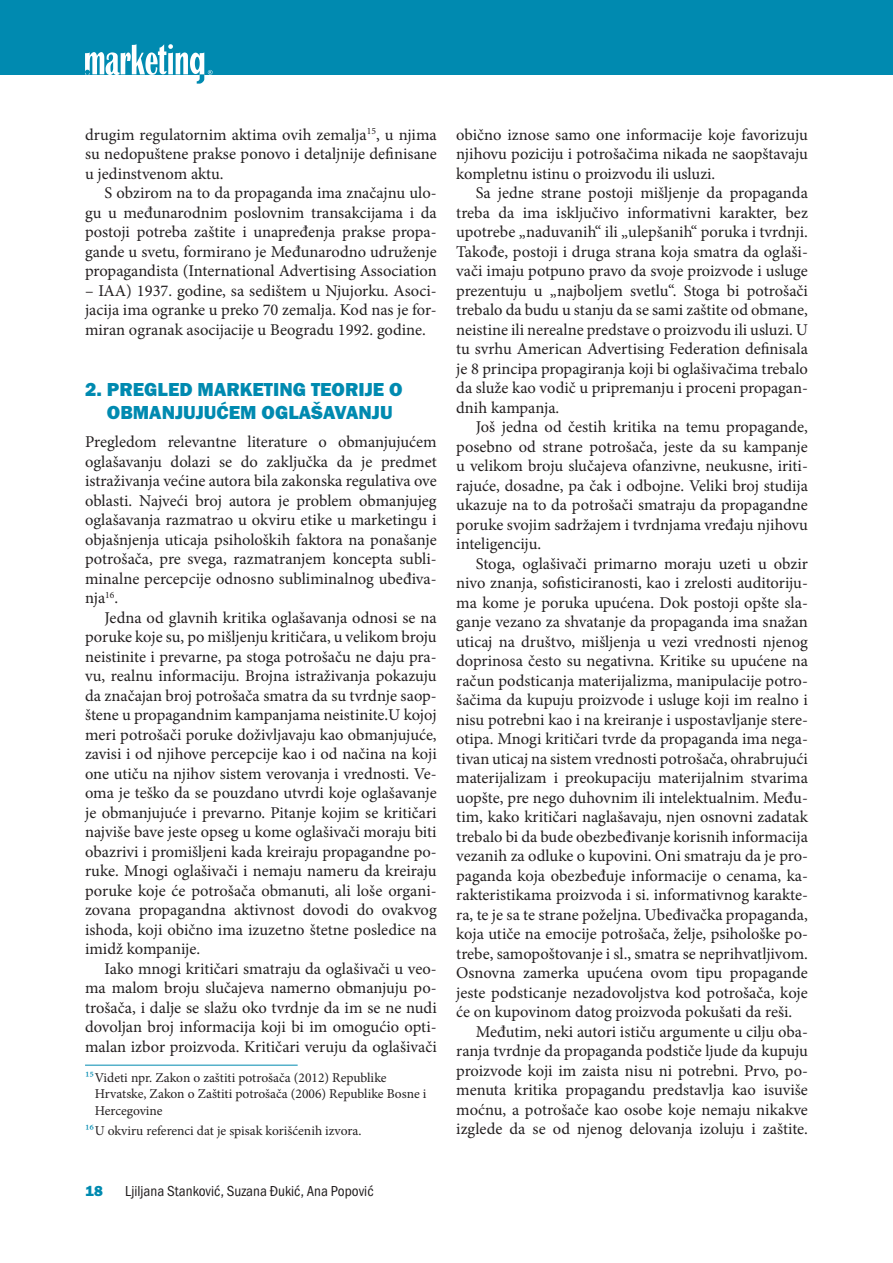
<style>
.page{position:relative;width:893px;height:1263px;background:#fff}
.page>*{position:absolute;margin:0;border:0;box-sizing:border-box;transform-origin:0 0}
.t1{font:19.5px/22.5px "Franklin Got Itc TEE Heav";color:#008ab0}
.t2{font:16.5px/19.5px "Minion Pro";color:#231f20;text-align:justify}
.t3{font:condensed 15px "Franklin Got Itc TEE";color:#231f20}
.t4{font:15px "Franklin Got Itc TEE Heav";color:#008ab0}
.t5{font:13.5px/16.5px "Minion Pro";color:#231f20}
.s1{color:#008ab0}
</style>
<div class="page">
<div style="left:0;top:0;width:893px;height:74px;background:#008ab0"></div>
<svg style="left:85px;top:44px;width:128px;height:40px"></svg>
<hr style="left:85px;top:1065px;width:213px;height:1px;background:#008ab0">
<p class="t2" style="left:85px;top:125px;width:353px">drugim regulatornim aktima ovih zemalja<sup>15</sup>, u njima su nedopuštene prakse ponovo i detaljnije definisane u jedinstvenom aktu.</p>
<p class="t2" style="left:85px;top:183px;width:353px;text-indent:20px">S obzirom na to da propaganda ima značajnu ulo&shy;gu u međunarodnim poslovnim transakcijama i da postoji potreba zaštite i unapređenja prakse propa&shy;gande u svetu, formirano je Međunarodno udruženje propagandista (International Advertising Association</p>
<p class="t2" style="left:85px;top:281px;width:353px">– IAA) 1937. godine, sa sedištem u Njujorku. Asoci&shy;jacija ima ogranke u preko 70 zemalja. Kod nas je for&shy;miran ogranak asocijacije u Beogradu 1992. godine.</p>
<p class="t1" style="left:107px;top:378px;width:297px;text-indent:-22px">2. PREGLED MARKETING TEORIJE O<br>OBMANJUJUĆEM OGLAŠAVANJU</p>
<p class="t2" style="left:85px;top:432px;width:353px">Pregledom relevantne literature o obmanjujućem oglašavanju dolazi se do zaključka da je predmet istraživanja većine autora bila zakonska regulativa ove oblasti. Najveći broj autora je problem obmanjujeg oglašavanja razmatrao u okviru etike u marketingu i objašnjenja uticaja psiholoških faktora na ponašanje potrošača, pre svega, razmatranjem koncepta subli&shy;minalne percepcije odnosno subliminalnog ubeđiva&shy;nja<sup>16</sup>.</p>
<p class="t2" style="left:85px;top:608px;width:353px;text-indent:20px">Jedna od glavnih kritika oglašavanja odnosi se na poruke koje su, po mišljenju kritičara, u velikom broju neistinite i prevarne, pa stoga potrošaču ne daju pra&shy;vu, realnu informaciju. Brojna istraživanja pokazuju da značajan broj potrošača smatra da su tvrdnje saop&shy;štene u propagandnim kampanjama neistinite.U kojoj meri potrošači poruke doživljavaju kao obmanjujuće, zavisi i od njihove percepcije kao i od načina na koji one utiču na njihov sistem verovanja i vrednosti. Ve&shy;oma je teško da se pouzdano utvrdi koje oglašavanje je obmanjujuće i prevarno. Pitanje kojim se kritičari najviše bave jeste opseg u kome oglašivači moraju biti obazrivi i promišljeni kada kreiraju propagandne po&shy;ruke. Mnogi oglašivači i nemaju nameru da kreiraju poruke koje će potrošača obmanuti, ali loše organi&shy;zovana propagandna aktivnost dovodi do ovakvog ishoda, koji obično ima izuzetno štetne posledice na imidž kompanije.</p>
<p class="t2" style="left:85px;top:959px;width:353px;text-indent:20px">Iako mnogi kritičari smatraju da oglašivači u veo&shy;ma malom broju slučajeva namerno obmanjuju po&shy;trošača, i dalje se slažu oko tvrdnje da im se ne nudi dovoljan broj informacija koji bi im omogućio opti&shy;malan izbor proizvoda. Kritičari veruju da oglašivači</p>
<p class="t5" style="left:95px;top:1069px;width:333px;text-indent:-10px"><span class="s1">15</span>Videti npr. Zakon o zaštiti potrošača (2012) Republike<br>Hrvatske, Zakon o Zaštiti potrošača (2006) Republike Bosne i<br>Hercegovine</p>
<p class="t5" style="left:85px;top:1123px;width:278px"><span class="s1">16</span>U okviru referenci dat je spisak korišćenih izvora.</p>
<p class="t4" style="left:85px;top:1182px;width:19px">18</p>
<p class="t3" style="left:125px;top:1183px;width:250px">Ljiljana Stanković, Suzana Đukić, Ana Popović</p>
<p class="t2" style="left:456px;top:125px;width:353px">obično iznose samo one informacije koje favorizuju njihovu poziciju i potrošačima nikada ne saopštavaju kompletnu istinu o proizvodu ili usluzi.</p>
<p class="t2" style="left:456px;top:183px;width:353px;text-indent:20px">Sa jedne strane postoji mišljenje da propaganda treba da ima isključivo informativni karakter, bez upotrebe „naduvanih“ ili „ulepšanih“ poruka i tvrdnji.<br>Takođe, postoji i druga strana koja smatra da oglaši&shy;vači imaju potpuno pravo da svoje proizvode i usluge prezentuju u „najboljem svetlu“. Stoga bi potrošači trebalo da budu u stanju da se sami zaštite od obmane, neistine ili nerealne predstave o proizvodu ili usluzi. U tu svrhu American Advertising Federation definisala je 8 principa propagiranja koji bi oglašivačima trebalo da služe kao vodič u pripremanju i proceni propagan&shy;dnih kampanja.</p>
<p class="t2" style="left:456px;top:417px;width:353px;text-indent:20px">Još jedna od čestih kritika na temu propagande, posebno od strane potrošača, jeste da su kampanje u velikom broju slučajeva ofanzivne, neukusne, iriti&shy;rajuće, dosadne, pa čak i odbojne. Veliki broj studija ukazuje na to da potrošači smatraju da propagandne poruke svojim sadržajem i tvrdnjama vređaju njihovu inteligenciju.</p>
<p class="t2" style="left:476px;top:554px;width:334px">Stoga, oglašivači primarno moraju uzeti u obzir</p>
<p class="t2" style="left:456px;top:573px;width:353px">nivo znanja, sofisticiranosti, kao i zrelosti auditoriju-</p>
<p class="t2" style="left:456px;top:593px;width:353px">ma kome je poruka upućena. Dok postoji opšte sla-</p>
<p class="t2" style="left:456px;top:612px;width:353px">ganje vezano za shvatanje da propaganda ima snažan</p>
<p class="t2" style="left:456px;top:632px;width:353px">uticaj na društvo, mišljenja u vezi vrednosti njenog</p>
<p class="t2" style="left:456px;top:651px;width:353px">doprinosa često su negativna. Kritike su upućene na</p>
<p class="t2" style="left:456px;top:671px;width:353px">račun podsticanja materijalizma, manipulacije potro-</p>
<p class="t2" style="left:456px;top:690px;width:353px">šačima da kupuju proizvode i usluge koji im realno i</p>
<p class="t2" style="left:456px;top:710px;width:353px">nisu potrebni kao i na kreiranje i uspostavljanje stere-</p>
<p class="t2" style="left:456px;top:729px;width:353px">otipa. Mnogi kritičari tvrde da propaganda ima nega-</p>
<p class="t2" style="left:456px;top:749px;width:353px">tivan uticaj na sistem vrednosti potrošača, ohrabrujući</p>
<p class="t2" style="left:456px;top:768px;width:353px">materijalizam i preokupaciju materijalnim stvarima</p>
<p class="t2" style="left:456px;top:788px;width:353px">uopšte, pre nego duhovnim ili intelektualnim. Među-</p>
<p class="t2" style="left:456px;top:807px;width:353px">tim, kako kritičari naglašavaju, njen osnovni zadatak</p>
<p class="t2" style="left:456px;top:827px;width:353px">trebalo bi da bude obezbeđivanje korisnih informacija</p>
<p class="t2" style="left:456px;top:846px;width:353px">vezanih za odluke o kupovini. Oni smatraju da je pro-</p>
<p class="t2" style="left:456px;top:866px;width:353px">paganda koja obezbeđuje informacije o cenama, ka-</p>
<p class="t2" style="left:456px;top:885px;width:353px">rakteristikama proizvoda i si. informativnog karakte-</p>
<p class="t2" style="left:456px;top:905px;width:353px">ra, te je sa te strane poželjna. Ubeđivačka propaganda,</p>
<p class="t2" style="left:456px;top:924px;width:353px">koja utiče na emocije potrošača, želje, psihološke po-</p>
<p class="t2" style="left:456px;top:944px;width:353px">trebe, samopoštovanje i sl., smatra se neprihvatljivom.</p>
<p class="t2" style="left:456px;top:963px;width:353px">Osnovna zamerka upućena ovom tipu propagande</p>
<p class="t2" style="left:456px;top:983px;width:353px">jeste podsticanje nezadovoljstva kod potrošača, koje</p>
<p class="t2" style="left:456px;top:1002px;width:337px">će on kupovinom datog proizvoda pokušati da reši.</p>
<p class="t2" style="left:476px;top:1022px;width:334px">Međutim, neki autori ističu argumente u cilju oba-</p>
<p class="t2" style="left:456px;top:1041px;width:353px">ranja tvrdnje da propaganda podstiče ljude da kupuju</p>
<p class="t2" style="left:456px;top:1061px;width:353px">proizvode koji im zaista nisu ni potrebni. Prvo, po-</p>
<p class="t2" style="left:456px;top:1080px;width:353px">menuta kritika propagandu predstavlja kao isuviše</p>
<p class="t2" style="left:456px;top:1100px;width:353px">moćnu, a potrošače kao osobe koje nemaju nikakve</p>
<p class="t2" style="left:456px;top:1119px;width:353px">izglede da se od njenog delovanja izoluju i zaštite.</p>
</div>
